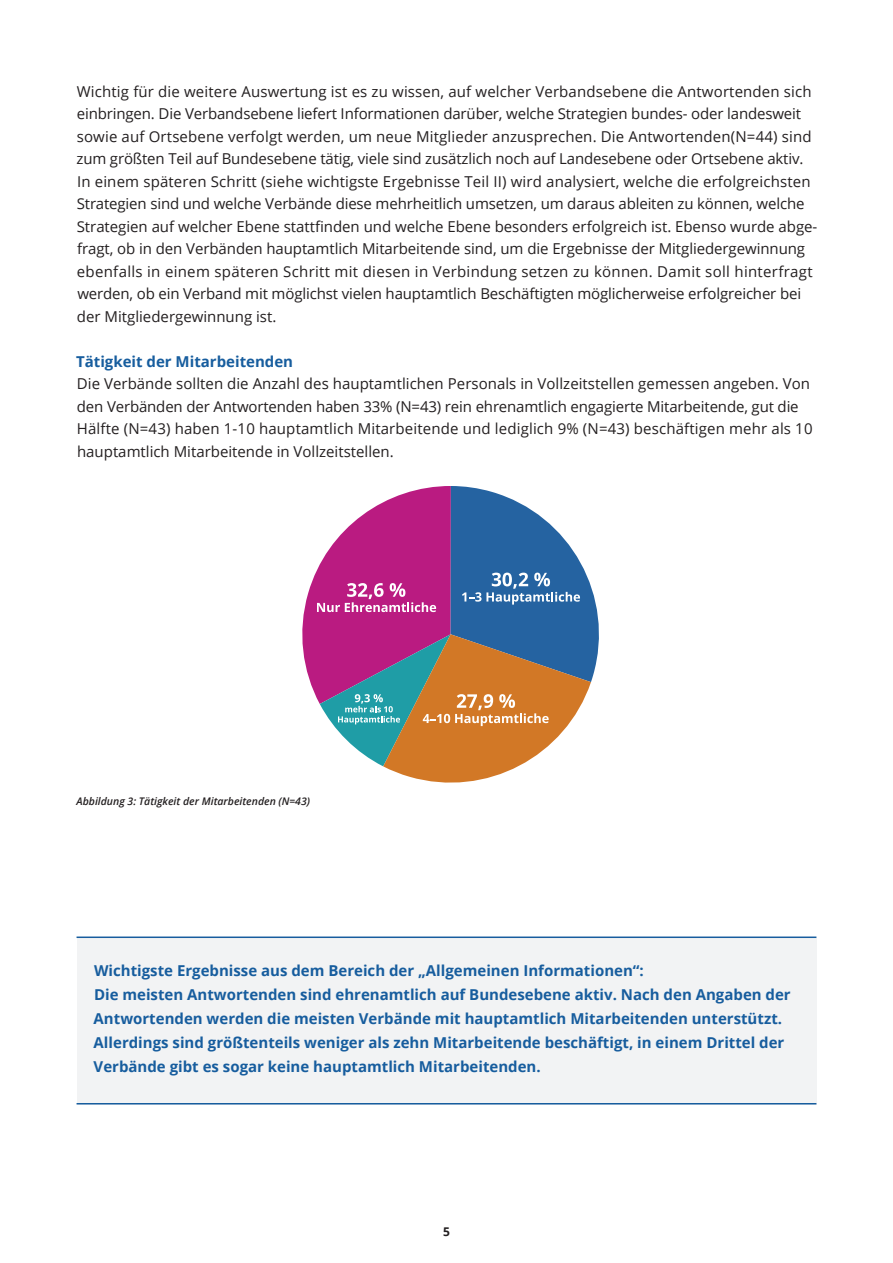
<style>
.page{position:relative;width:893px;height:1263px;background:#fff}
.page>*{position:absolute;margin:0;border:0;box-sizing:border-box;transform-origin:0 0}
.t1{font:15px/22.5px "Open Sans";color:#231f20}
.t2{font:700 15px/24px "Open Sans";color:#175d9e}
.t3{font:700 12px "Open Sans";color:#231f20}
.t4{font:italic 600 10.5px "Open Sans";color:#231f20}
</style>
<div class="page">
<div style="left:77px;top:938px;width:739px;height:166px;background:#f2f3f4"></div>
<hr style="left:77px;top:936px;width:739px;height:2px;background:#175d9e">
<hr style="left:77px;top:1103px;width:739px;height:1px;background:#175d9e">
<svg style="left:302px;top:486px;width:297px;height:297px"></svg>
<p class="t1" style="left:76px;top:79px;width:742px">Wichtig für die weitere Auswertung ist es zu wissen, auf welcher Verbandsebene die Antwortenden sich einbringen. Die Verbandsebene liefert Informationen darüber, welche Strategien bundes- oder landesweit sowie auf Ortsebene verfolgt werden, um neue Mitglieder anzusprechen. Die Antwortenden(N=44) sind zum größten Teil auf Bundesebene tätig, viele sind zusätzlich noch auf Landesebene oder Ortsebene aktiv.<br>In einem späteren Schritt (siehe wichtigste Ergebnisse Teil II) wird analysiert, welche die erfolgreichsten Strategien sind und welche Verbände diese mehrheitlich umsetzen, um daraus ableiten zu können, welche Strategien auf welcher Ebene stattfinden und welche Ebene besonders erfolgreich ist. Ebenso wurde abge&shy;fragt, ob in den Verbänden hauptamtlich Mitarbeitende sind, um die Ergebnisse der Mitgliedergewinnung ebenfalls in einem späteren Schritt mit diesen in Verbindung setzen zu können. Damit soll hinterfragt werden, ob ein Verband mit möglichst vielen hauptamtlich Beschäftigten möglicherweise erfolgreicher bei der Mitgliedergewinnung ist.</p>
<p class="t2" style="left:76px;top:349px;width:219px">Tätigkeit der Mitarbeitenden</p>
<p class="t1" style="left:77px;top:372px;width:737px">Die Verbände sollten die Anzahl des hauptamtlichen Personals in Vollzeitstellen gemessen angeben. Von den Verbänden der Antwortenden haben 33% (N=43) rein ehrenamtlich engagierte Mitarbeitende, gut die Hälfte (N=43) haben 1-10 hauptamtlich Mitarbeitende und lediglich 9% (N=43) beschäftigen mehr als 10 hauptamtlich Mitarbeitende in Vollzeitstellen.</p>
<p class="t4" style="left:77px;top:794px;width:235px">Abbildung 3: Tätigkeit der Mitarbeitenden (N=43)</p>
<p class="t2" style="left:94px;top:958px;width:699px">Wichtigste Ergebnisse aus dem Bereich der „Allgemeinen Informationen“:<br>Die meisten Antwortenden sind ehrenamtlich auf Bundesebene aktiv. Nach den Angaben der Antwortenden werden die meisten Verbände mit hauptamtlich Mitarbeitenden unterstützt.<br>Allerdings sind größtenteils weniger als zehn Mitarbeitende beschäftigt, in einem Drittel der Verbände gibt es sogar keine hauptamtlich Mitarbeitenden.</p>
<p class="t3" style="left:443px;top:1223px;width:8px">5</p>
</div>
